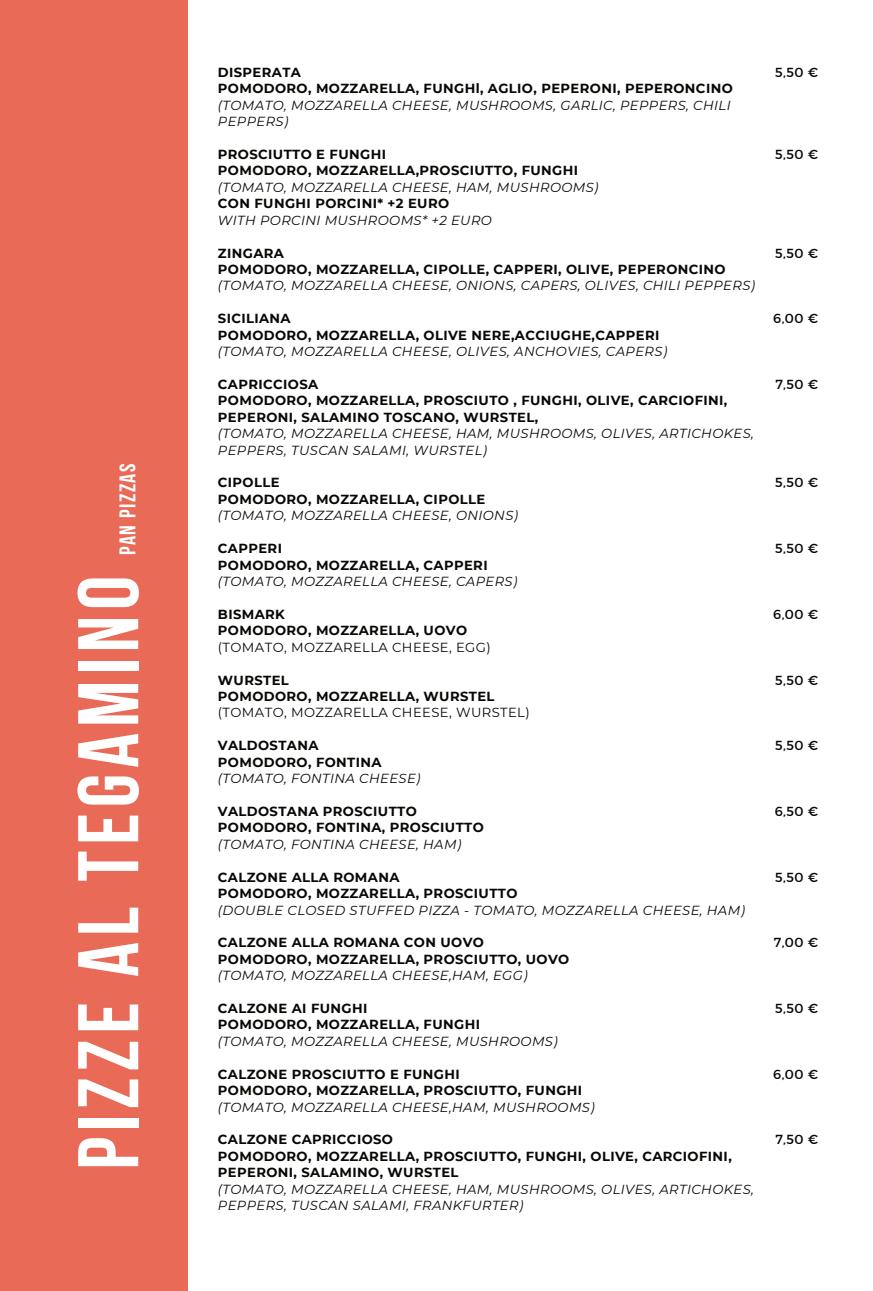
<style>
.page{position:relative;width:873px;height:1291px;background:#fff}
.page>*{position:absolute;margin:0;border:0;box-sizing:border-box;transform-origin:0 0}
.t1{font:85.75px "Bebas Neue Cyrillic";letter-spacing:.07em;color:#fff}
.t2{font:22.57px "Bebas Neue Cyrillic";letter-spacing:.07em;color:#fff}
.t3{font:700 13.12px/16.4px "Montserrat";letter-spacing:.03em;color:#080704}
.t4{font:italic 13.12px/16.4px "Montserrat";letter-spacing:.03em;color:#080704}
.t5{font:13.12px "Montserrat";letter-spacing:.03em;color:#080704}
</style>
<div class="page">
<div style="left:0;top:0;width:188px;height:1290px;background:#e86a57"></div>
<h2 class="t2" style="left:115px;top:555px;width:93px;rotate:-90deg">PAN PIZZAS</h2>
<h1 class="t1" style="left:61px;top:1169px;width:595px;rotate:-90deg">PIZZE AL TEGAMINO</h1>
<p class="t3" style="left:218px;top:63px;width:516px">DISPERATA<br>POMODORO, MOZZARELLA, FUNGHl, AGLIO, PEPERONI, PEPERONCINO</p>
<p class="t4" style="left:218px;top:96px;width:514px">(TOMATO, MOZZARELLA CHEESE, MUSHROOMS, GARLIC, PEPPERS, CHILI<br>PEPPERS)</p>
<p class="t3" style="left:218px;top:145px;width:362px">PROSCIUTTO E FUNGHI<br>POMODORO, MOZZARELLA,PROSCIUTTO, FUNGHI</p>
<p class="t4" style="left:218px;top:178px;width:382px">(TOMATO, MOZZARELLA CHEESE, HAM, MUSHROOMS)</p>
<p class="t3" style="left:218px;top:195px;width:233px">CON FUNGHI PORCINI* +2 EURO</p>
<p class="t4" style="left:218px;top:211px;width:275px">WITH PORCINI MUSHROOMS* +2 EURO</p>
<p class="t3" style="left:218px;top:244px;width:509px">ZINGARA<br>POMODORO, MOZZARELLA, CIPOLLE, CAPPERI, OLIVE, PEPERONCINO</p>
<p class="t4" style="left:218px;top:277px;width:539px">(TOMATO, MOZZARELLA CHEESE, ONIONS, CAPERS, OLIVES, CHILI PEPPERS)</p>
<p class="t3" style="left:218px;top:309px;width:443px">SICILIANA<br>POMODORO, MOZZARELLA, OLIVE NERE,ACCIUGHE,CAPPERI</p>
<p class="t4" style="left:218px;top:343px;width:451px">(TOMATO, MOZZARELLA CHEESE, OLIVES, ANCHOVIES, CAPERS)</p>
<p class="t3" style="left:218px;top:375px;width:511px">CAPRICCIOSA<br>POMODORO, MOZZARELLA, PROSCIUTO , FUNGHI, OLIVE, CARCIOFINI,<br>PEPERONI, SALAMINO TOSCANO, WURSTEL,</p>
<p class="t4" style="left:218px;top:425px;width:537px">(TOMATO, MOZZARELLA CHEESE, HAM, MUSHROOMS, OLIVES, ARTICHOKES,<br>PEPPERS, TUSCAN SALAMI, WURSTEL)</p>
<p class="t3" style="left:218px;top:474px;width:269px">CIPOLLE<br>POMODORO, MOZZARELLA, CIPOLLE</p>
<p class="t4" style="left:218px;top:507px;width:302px">(TOMATO, MOZZARELLA CHEESE, ONIONS)</p>
<p class="t3" style="left:218px;top:539px;width:271px">CAPPERI<br>POMODORO, MOZZARELLA, CAPPERI</p>
<p class="t4" style="left:218px;top:572px;width:301px">(TOMATO, MOZZARELLA CHEESE, CAPERS)</p>
<p class="t3" style="left:218px;top:605px;width:251px">BISMARK<br>POMODORO, MOZZARELLA, UOVO</p>
<p class="t5" style="left:218px;top:638px;width:274px">(TOMATO, MOZZARELLA CHEESE, EGG)</p>
<p class="t3" style="left:218px;top:671px;width:278px">WURSTEL<br>POMODORO, MOZZARELLA, WURSTEL</p>
<p class="t5" style="left:218px;top:703px;width:313px">(TOMATO, MOZZARELLA CHEESE, WURSTEL)</p>
<p class="t3" style="left:218px;top:736px;width:165px">VALDOSTANA<br>POMODORO, FONTINA</p>
<p class="t4" style="left:218px;top:769px;width:204px">(TOMATO, FONTINA CHEESE)</p>
<p class="t3" style="left:218px;top:802px;width:267px">VALDOSTANA PROSCIUTTO<br>POMODORO, FONTINA, PROSCIUTTO</p>
<p class="t4" style="left:218px;top:835px;width:245px">(TOMATO, FONTINA CHEESE, HAM)</p>
<p class="t3" style="left:218px;top:868px;width:301px">CALZONE ALLA ROMANA<br>POMODORO, MOZZARELLA, PROSCIUTTO</p>
<p class="t4" style="left:218px;top:901px;width:529px">(DOUBLE CLOSED STUFFED PIZZA - TOMATO, MOZZARELLA CHEESE, HAM)</p>
<p class="t3" style="left:218px;top:933px;width:353px">CALZONE ALLA ROMANA CON UOVO<br>POMODORO, MOZZARELLA, PROSCIUTTO, UOVO</p>
<p class="t4" style="left:218px;top:966px;width:311px">(TOMATO, MOZZARELLA CHEESE,HAM, EGG)</p>
<p class="t3" style="left:218px;top:999px;width:264px">CALZONE AI FUNGHI<br>POMODORO, MOZZARELLA, FUNGHI</p>
<p class="t4" style="left:218px;top:1032px;width:341px">(TOMATO, MOZZARELLA CHEESE, MUSHROOMS)</p>
<p class="t3" style="left:218px;top:1065px;width:366px">CALZONE PROSCIUTTO E FUNGHI<br>POMODORO, MOZZARELLA, PROSCIUTTO, FUNGHI</p>
<p class="t4" style="left:218px;top:1098px;width:378px">(TOMATO, MOZZARELLA CHEESE,HAM, MUSHROOMS)</p>
<p class="t3" style="left:218px;top:1130px;width:515px">CALZONE CAPRICCIOSO<br>POMODORO, MOZZARELLA, PROSCIUTTO, FUNGHI, OLIVE, CARCIOFINI,<br>PEPERONI, SALAMINO, WURSTEL</p>
<p class="t4" style="left:218px;top:1180px;width:537px">(TOMATO, MOZZARELLA CHEESE, HAM, MUSHROOMS, OLIVES, ARTICHOKES,<br>PEPPERS, TUSCAN SALAMI, FRANKFURTER)</p>
<p class="t5" style="left:775px;top:64px;width:44px">5,50 €</p>
<p class="t5" style="left:775px;top:146px;width:44px">5,50 €</p>
<p class="t5" style="left:775px;top:245px;width:44px">5,50 €</p>
<p class="t5" style="left:773px;top:310px;width:46px">6,00 €</p>
<p class="t5" style="left:775px;top:376px;width:44px">7,50 €</p>
<p class="t5" style="left:775px;top:474px;width:44px">5,50 €</p>
<p class="t5" style="left:775px;top:540px;width:44px">5,50 €</p>
<p class="t5" style="left:773px;top:606px;width:46px">6,00 €</p>
<p class="t5" style="left:775px;top:671px;width:44px">5,50 €</p>
<p class="t5" style="left:775px;top:737px;width:44px">5,50 €</p>
<p class="t5" style="left:775px;top:803px;width:45px">6,50 €</p>
<p class="t5" style="left:775px;top:868px;width:44px">5,50 €</p>
<p class="t5" style="left:774px;top:934px;width:46px">7,00 €</p>
<p class="t5" style="left:775px;top:1000px;width:44px">5,50 €</p>
<p class="t5" style="left:773px;top:1065px;width:46px">6,00 €</p>
<p class="t5" style="left:775px;top:1131px;width:44px">7,50 €</p>
</div>
